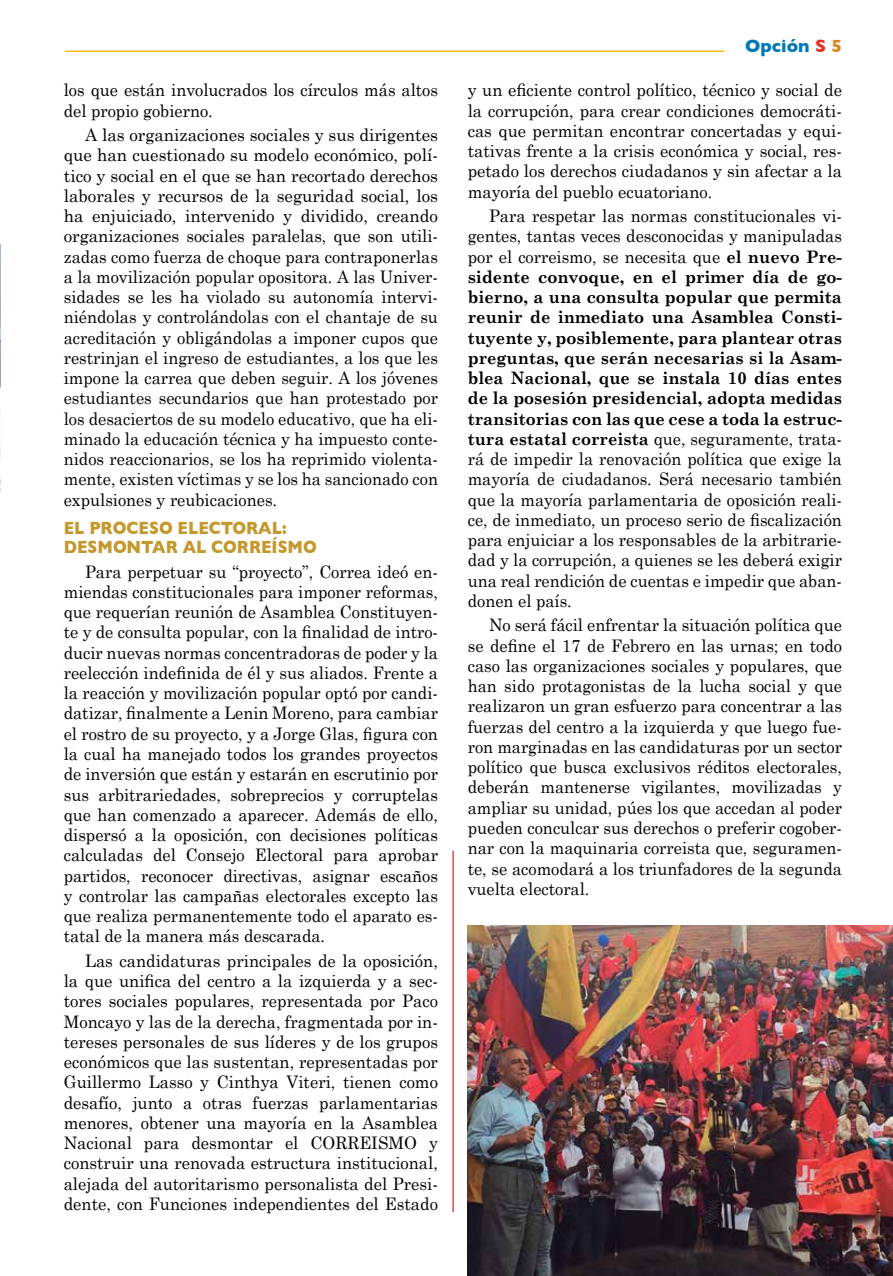
<style>
.page{position:relative;width:893px;height:1276px;background:#fff}
.page>*{position:absolute;margin:0;border:0;box-sizing:border-box;transform-origin:0 0}
.t1{font:700 18px/19.5px "Gill Sans";color:#c3982d;scale:.9 1}
.t2{font:700 18px "Gill Sans";color:#0077b6}
.t3{font:17.25px/20.2px "Century Schoolbook";color:#000;text-align:justify;scale:.95 1}
.t4{font:17.25px/20.2px "Century Schoolbook";color:#000;text-align:justify}
.t5{font:17.25px/20.2px "Century Schoolbook";color:#000;text-align:justify;scale:.96 1}
.s1{color:#e13328}
.s2{color:#d88624}
.s3{font-weight:700}
</style>
<div class="page">
<hr style="left:65px;top:51px;width:659px;height:1px;background:#fdb913">
<hr style="left:453px;top:850px;width:1px;height:362px;background:#c4161c">
<img style="left:468px;top:925px;width:425px;height:351px">
<img style="left:0;top:245px;width:1px;height:247px">
<p class="t3" style="left:64px;top:79px;width:395px">los que están involucrados los círculos más altos del propio gobierno.</p>
<p class="t4" style="left:64px;top:124px;width:376px;text-indent:21px">A las organizaciones sociales y sus dirigentes que han cuestionado su modelo económico, polí&shy;tico y social en el que se han recortado derechos laborales y recursos de la seguridad social, los ha enjuiciado, intervenido y dividido, creando organizaciones sociales paralelas, que son utili&shy;zadas como fuerza de choque para contraponerlas a la movilización popular opositora. A las Univer&shy;sidades se les ha violado su autonomía intervi&shy;niéndolas y controlándolas con el chantaje de su acreditación y obligándolas a imponer cupos que restrinjan el ingreso de estudiantes, a los que les impone la carrea que deben seguir. A los jóvenes estudiantes secundarios que han protestado por los desaciertos de su modelo educativo, que ha eli&shy;minado la educación técnica y ha impuesto conte&shy;nidos reaccionarios, se los ha reprimido violenta&shy;mente, existen víctimas y se los ha sancionado con expulsiones y reubicaciones.</p>
<p class="t1" style="left:64px;top:518px;width:283px">EL PROCESO ELECTORAL:<br>DESMONTAR AL CORREÍSMO</p>
<p class="t3" style="left:64px;top:561px;width:395px;text-indent:21px">Para perpetuar su “proyecto”, Correa ideó en&shy;miendas constitucionales para imponer reformas, que requerían reunión de Asamblea Constituyen&shy;te y de consulta popular, con la finalidad de intro&shy;ducir nuevas normas concentradoras de poder y la reelección indefinida de él y sus aliados. Frente a la reacción y movilización popular optó por candi&shy;datizar, finalmente a Lenin Moreno, para cambiar el rostro de su proyecto, y a Jorge Glas, figura con la cual ha manejado todos los grandes proyectos de inversión que están y estarán en escrutinio por sus arbitrariedades, sobreprecios y corruptelas que han comenzado a aparecer. Además de ello, dispersó a la oposición, con decisiones políticas calculadas del Consejo Electoral para aprobar partidos, reconocer directivas, asignar escaños y controlar las campañas electorales excepto las que realiza permanentemente todo el aparato es&shy;tatal de la manera más descarada.</p>
<p class="t5" style="left:64px;top:950px;width:391px;text-indent:21px">Las candidaturas principales de la oposición, la que unifica del centro a la izquierda y a sec&shy;tores sociales populares, representada por Paco Moncayo y las de la derecha, fragmentada por in&shy;tereses personales de sus líderes y de los grupos económicos que las sustentan, representadas por Guillermo Lasso y Cinthya Viteri, tienen como desafío, junto a otras fuerzas parlamentarias menores, obtener una mayoría en la Asamblea Nacional para desmontar el CORREISMO y construir una renovada estructura institucional, alejada del autoritarismo personalista del Presi&shy;dente, con Funciones independientes del Estado</p>
<p class="t2" style="left:745px;top:35px;width:98px">Opción <span class="s1">S</span> <span class="s2">5</span></p>
<p class="t5" style="left:468px;top:79px;width:391px">y un eficiente control político, técnico y social de la corrupción, para crear condiciones democráti&shy;cas que permitan encontrar concertadas y equi&shy;tativas frente a la crisis económica y social, res&shy;petado los derechos ciudadanos y sin afectar a la mayoría del pueblo ecuatoriano.</p>
<p class="t3" style="left:468px;top:205px;width:395px;text-indent:21px">Para respetar las normas constitucionales vi&shy;gentes, tantas veces desconocidas y manipuladas por el correismo, se necesita que <span class="s3">el nuevo Pre&shy;sidente convoque, en el primer día de go&shy;bierno, a una consulta popular que permita reunir de inmediato una Asamblea Consti&shy;tuyente y, posiblemente, para plantear otras preguntas, que serán necesarias si la Asam&shy;blea Nacional, que se instala 10 días entes de la posesión presidencial, adopta medidas transitorias con las que cese a toda la estruc&shy;tura estatal correista</span> que, seguramente, trata&shy;rá de impedir la renovación política que exige la mayoría de ciudadanos. Será necesario también que la mayoría parlamentaria de oposición reali&shy;ce, de inmediato, un proceso serio de fiscalización para enjuiciar a los responsables de la arbitrarie&shy;dad y la corrupción, a quienes se les deberá exigir una real rendición de cuentas e impedir que aban&shy;donen el país.</p>
<p class="t3" style="left:468px;top:614px;width:395px;text-indent:21px">No será fácil enfrentar la situación política que se define el 17 de Febrero en las urnas; en todo caso las organizaciones sociales y populares, que han sido protagonistas de la lucha social y que realizaron un gran esfuerzo para concentrar a las fuerzas del centro a la izquierda y que luego fue&shy;ron marginadas en las candidaturas por un sector político que busca exclusivos réditos electorales, deberán mantenerse vigilantes, movilizadas y ampliar su unidad, púes los que accedan al poder pueden conculcar sus derechos o preferir cogober&shy;nar con la maquinaria correista que, seguramen&shy;te, se acomodará a los triunfadores de la segunda vuelta electoral.</p>
</div>
